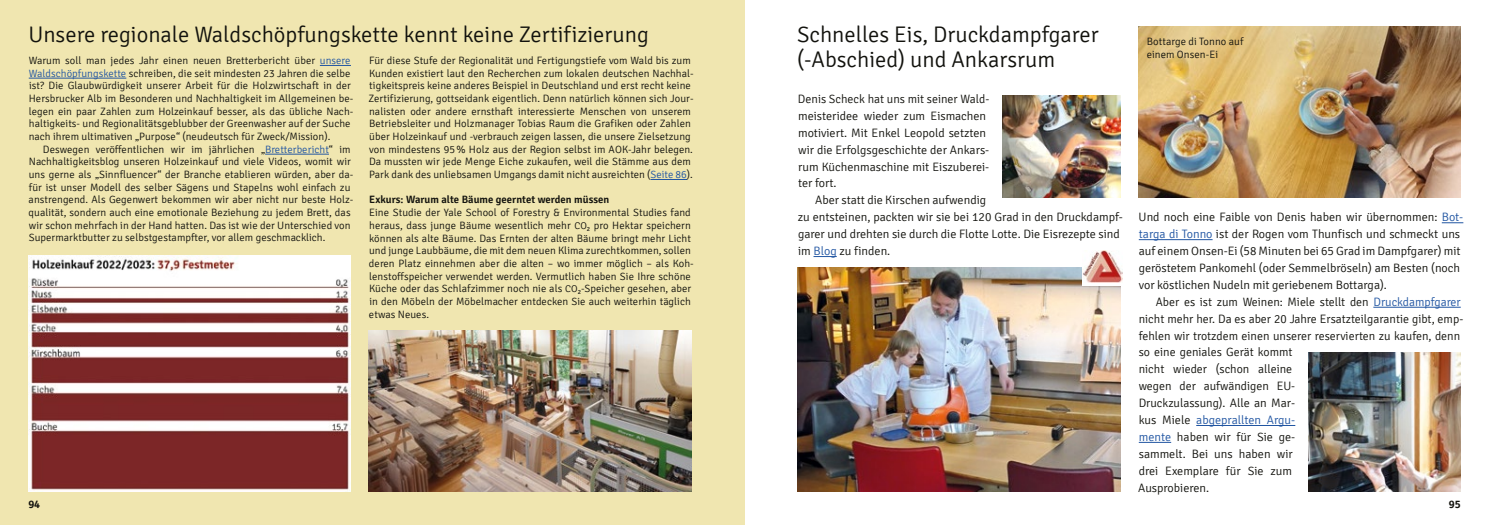
<style>
.page{position:relative;width:1489px;height:525px;background:#fff}
.page>*{position:absolute;margin:0;border:0;box-sizing:border-box;transform-origin:0 0}
.t1{font:300 22.5px/25px "Signika";color:#12120d}
.t2{font:300 12.12px/16.9px "Signika";color:#12120d}
.t3{font:600 11.25px "Signika";color:#12120d}
.t4{font:300 10.62px/12.6px "Signika";letter-spacing:.005em;color:#12120d}
.t5{font:600 10.62px "Signika";letter-spacing:.005em;color:#12120d}
.s1{color:#2155a2}
.s2{font-size:10px}
</style>
<div class="page">
<svg style="left:1441px;top:222px;width:22px;height:1px"></svg>
<hr style="left:1138px;top:239px;width:74px;height:1px;background:#2155a2">
<hr style="left:1373px;top:307px;width:87px;height:1px;background:#2155a2">
<hr style="left:1196px;top:425px;width:99px;height:1px;background:#2155a2">
<hr style="left:1138px;top:442px;width:33px;height:1px;background:#2155a2">
<div style="left:0;top:0;width:744px;height:524px;background:#f0e6b0"></div>
<svg style="left:813px;top:256px;width:23px;height:1px"></svg>
<img style="left:1002px;top:96px;width:118px;height:102px">
<img style="left:797px;top:267px;width:323px;height:224px">
<img style="left:1138px;top:26px;width:322px;height:172px">
<hr style="left:320px;top:65px;width:31px;height:1px;background:#2155a2">
<hr style="left:29px;top:78px;width:97px;height:1px;background:#2155a2">
<hr style="left:265px;top:154px;width:64px;height:1px;background:#2155a2">
<hr style="left:650px;top:179px;width:37px;height:1px;background:#2155a2">
<img style="left:369px;top:330px;width:322px;height:161px">
<img style="left:1308px;top:353px;width:152px;height:138px">
<img style="left:28px;top:255px;width:323px;height:236px">
<svg style="left:1082px;top:269px;width:41px;height:17px"></svg>
<img style="left:1082px;top:250px;width:40px;height:32px">
<h1 class="t1" style="left:28px;top:22px;width:622px">Unsere regionale Waldschöpfungskette kennt keine Zertifizierung</h1>
<p class="t4" style="left:29px;top:54px;width:326px">Warum soll man jedes Jahr einen neuen Bretterbericht über <span class="s1">unsere Waldschöpfungskette</span> schreiben, die seit mindesten 23 Jahren die selbe ist? Die Glaubwürdigkeit unserer Arbeit für die Holzwirtschaft in der Hersbrucker Alb im Besonderen und Nachhaltigkeit im Allgemeinen be&shy;legen ein paar Zahlen zum Holzeinkauf besser, als das übliche Nach&shy;haltigkeits- und Regionalitätsgeblubber der Greenwasher auf der Suche nach ihrem ultimativen „Purpose“ (neudeutsch für Zweck/Mission).</p>
<p class="t4" style="left:29px;top:143px;width:326px;text-indent:14px">Deswegen veröffentlichen wir im jährlichen „<span class="s1">Bretterbericht</span>“ im Nachhaltigkeitsblog unseren Holzeinkauf und viele Videos, womit wir uns gerne als „Sinnfluencer“ der Branche etablieren würden, aber da&shy;für ist unser Modell des selber Sägens und Stapelns wohl einfach zu anstrengend. Als Gegenwert bekommen wir aber nicht nur beste Holz&shy;qualität, sondern auch eine emotionale Beziehung zu jedem Brett, das wir schon mehrfach in der Hand hatten. Das ist wie der Unterschied von Supermarktbutter zu selbstgestampfter, vor allem geschmacklich.</p>
<p class="t4" style="left:368px;top:54px;width:326px">Für diese Stufe der Regionalität und Fertigungstiefe vom Wald bis zum Kunden existiert laut den Recherchen zum lokalen deutschen Nachhal&shy;tigkeitspreis keine anderes Beispiel in Deutschland und erst recht keine Zertifizierung, gottseidank eigentlich. Denn natürlich können sich Jour&shy;nalisten oder andere ernsthaft interessierte Menschen von unserem Betriebsleiter und Holzmanager Tobias Raum die Grafiken oder Zahlen über Holzeinkauf und -verbrauch zeigen lassen, die unsere Zielsetzung von mindestens 95 % Holz aus der Region selbst im AOK-Jahr belegen.<br>Da mussten wir jede Menge Eiche zukaufen, weil die Stämme aus dem Park dank des unliebsamen Umgangs damit nicht ausreichten (<span class="s1">Seite 86</span>).</p>
<p class="t5" style="left:369px;top:193px;width:241px">Exkurs: Warum alte Bäume geerntet werden müssen</p>
<p class="t4" style="left:369px;top:206px;width:326px">Eine Studie der Yale School of Forestry &amp; Environmental Studies fand heraus, dass junge Bäume wesentlich mehr <span class="s2">CO</span><sub>2</sub> pro Hektar speichern können als alte Bäume. Das Ernten der alten Bäume bringt mehr Licht und junge Laubbäume, die mit dem neuen Klima zurechtkommen, sollen deren Platz einnehmen aber die alten – wo immer möglich – als Koh&shy;lenstoffspeicher verwendet werden. Vermutlich haben Sie Ihre schöne Küche oder das Schlafzimmer noch nie als <span class="s2">CO</span><sub>2</sub>-Speicher gesehen, aber in den Möbeln der Möbelmacher entdecken Sie auch weiterhin täglich etwas Neues.</p>
<h1 class="t1" style="left:797px;top:22px;width:303px">Schnelles Eis, Druckdampfgarer (-Abschied) und Ankarsrum</h1>
<p class="t2" style="left:798px;top:91px;width:193px">Denis Scheck hat uns mit seiner Wald&shy;meisteridee wieder zum Eismachen motiviert. Mit Enkel Leopold setzten wir die Erfolgsgeschichte der Ankars&shy;rum Küchenmaschine mit Eiszuberei&shy;ter fort.</p>
<p class="t2" style="left:797px;top:192px;width:327px;text-indent:17px">Aber statt die Kirschen aufwendig<br>zu entsteinen, packten wir sie bei 120 Grad in den Druckdampf&shy;garer und drehten sie durch die Flotte Lotte. Die Eisrezepte sind im <span class="s1">Blog</span> zu finden.</p>
<p class="t4" style="left:1146px;top:35px;width:98px">Bottarge di Tonno auf einem Onsen-Ei</p>
<p class="t2" style="left:1138px;top:209px;width:326px">Und noch eine Faible von Denis haben wir übernommen: <span class="s1">Bot&shy;targa di Tonno</span> ist der Rogen vom Thunfisch und schmeckt uns auf einem Onsen-Ei (58 Minuten bei 65 Grad im Dampfgarer) mit geröstetem Pankomehl (oder Semmelbröseln) am Besten (noch vor köstlichen Nudeln mit geriebenem Bottarga).</p>
<p class="t2" style="left:1138px;top:293px;width:327px;text-indent:18px">Aber es ist zum Weinen: Miele stellt den <span class="s1">Druckdampfgarer </span>nicht mehr her. Da es aber 20 Jahre Ersatzteilgarantie gibt, emp&shy;fehlen wir trotzdem einen unserer reservierten zu kaufen, denn so eine geniales Gerät kommt<br>nicht wieder (schon alleine<br>wegen der aufwändigen EU-<br>Druckzulassung). Alle an Mar-<br>kus Miele <span class="s1">abgeprallten Argu-<br>mente</span> haben wir für Sie ge-<br>sammelt. Bei uns haben wir<br>drei Exemplare für Sie zum<br>Ausprobieren.</p>
<p class="t3" style="left:28px;top:497px;width:13px">94</p>
<p class="t3" style="left:1448px;top:497px;width:13px">95</p>
</div>
